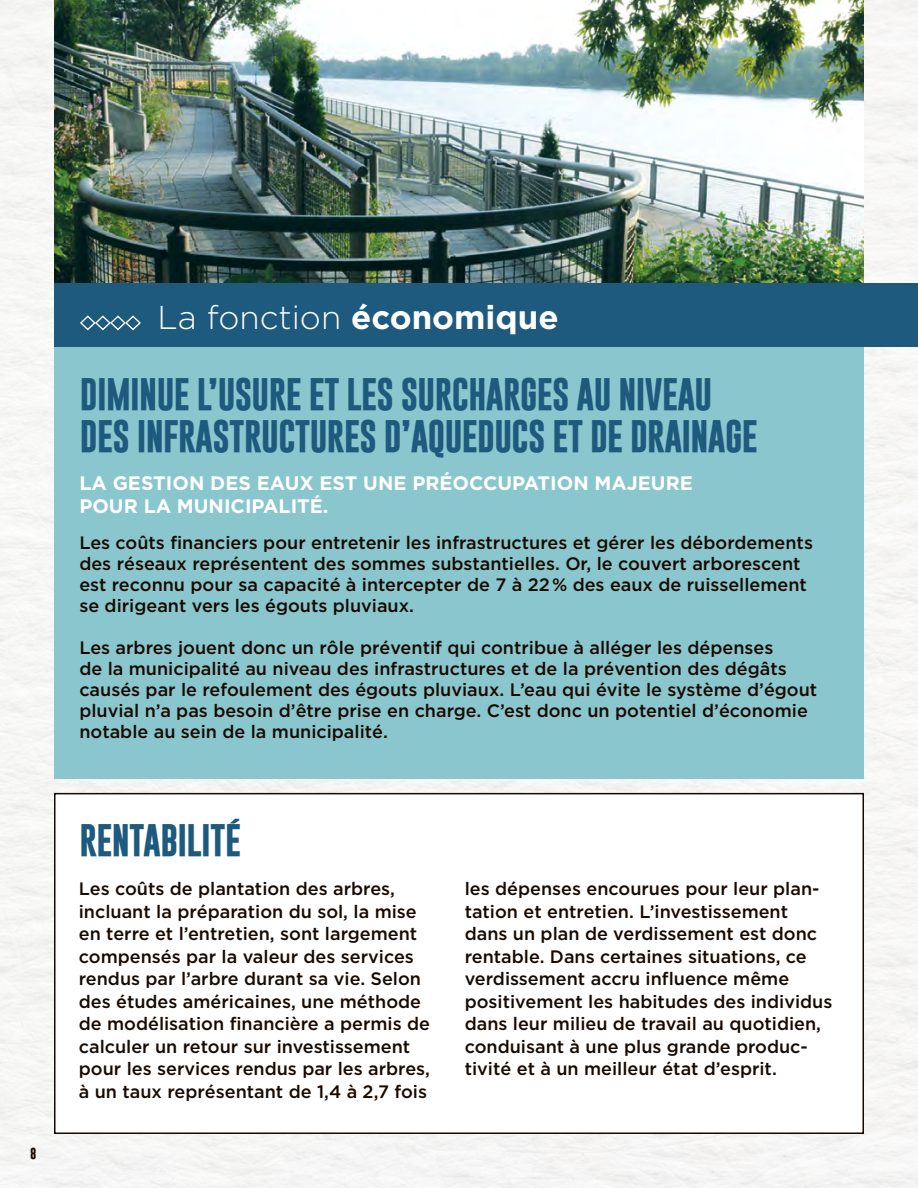
<style>
.page{position:relative;width:918px;height:1188px;background:#f6f6f5}
.page>*{position:absolute;margin:0;border:0;box-sizing:border-box;transform-origin:0 0}
.t1{font:700 33px/42px "Gobold";letter-spacing:-.02em;color:#1d5a7d}
.t2{font:300 33px "Gotham";color:#fff}
.t3{font:700 19.5px/22.5px "Gotham";color:#fff}
.t4{font:500 18px/22.5px "Gotham";color:#180a00}
.t5{font:700 11.55px "Gobold";color:#180a00}
.s1{font-weight:700}
</style>
<div class="page">
<div style="left:54px;top:793px;width:810px;height:341px;background:#fff;border:2px solid #180a00"></div>
<img style="left:54px;top:0;width:810px;height:284px">
<div style="left:54px;top:342px;width:810px;height:437px;background:#8ac6cd"></div>
<div style="left:54px;top:284px;width:864px;height:63px;background:#1d5a7d"></div>
<svg style="left:80px;top:315px;width:61px;height:16px"></svg>
<p class="t5" style="left:30px;top:1146px;width:8px">8</p>
<h1 class="t2" style="left:158px;top:300px;width:403px">La fonction <span class="s1">ÉCONOMIQUE</span></h1>
<h1 class="t1" style="left:80px;top:373px;width:680px">DIMINUE L’USURE ET LES SURCHARGES AU NIVEAU<br>DES INFRASTRUCTURES D’AQUEDUCS ET DE DRAINAGE</h1>
<p class="t3" style="left:79px;top:471px;width:615px">LA GESTION DES EAUX EST UNE PRÉOCCUPATION MAJEURE<br>POUR LA MUNICIPALITÉ.</p>
<p class="t4" style="left:79px;top:531px;width:735px;line-height:21px">Les coûts financiers pour entretenir les infrastructures et gérer les débordements des réseaux représentent des sommes substantielles. Or, le couvert arborescent est reconnu pour sa capacité à intercepter de 7 à 22% des eaux de ruissellement se dirigeant vers les égouts pluviaux.</p>
<p class="t4" style="left:79px;top:636px;width:739px;line-height:21px">Les arbres jouent donc un rôle préventif qui contribue à alléger les dépenses<br>de la municipalité au niveau des infrastructures et de la prévention des dégâts causés par le refoulement des égouts pluviaux. L’eau qui évite le système d’égout pluvial n’a pas besoin d’être prise en charge. C’est donc un potentiel d’économie notable au sein de la municipalité.</p>
<h1 class="t1" style="left:79px;top:819px;width:162px">RENTABILITÉ</h1>
<p class="t4" style="left:79px;top:877px;width:353px">Les coûts de plantation des arbres, incluant la préparation du sol, la mise en terre et l’entretien, sont largement compensés par la valeur des services rendus par l’arbre durant sa vie. Selon des études américaines, une méthode de modélisation financière a permis de calculer un retour sur investissement pour les services rendus par les arbres, à un taux représentant de 1,4 à 2,7 fois</p>
<p class="t4" style="left:465px;top:877px;width:369px">les dépenses encourues pour leur plan&shy;tation et entretien. L’investissement dans un plan de verdissement est donc rentable. Dans certaines situations, ce verdissement accru influence même positivement les habitudes des individus dans leur milieu de travail au quotidien, conduisant à une plus grande produc&shy;tivité et à un meilleur état d’esprit.</p>
</div>
